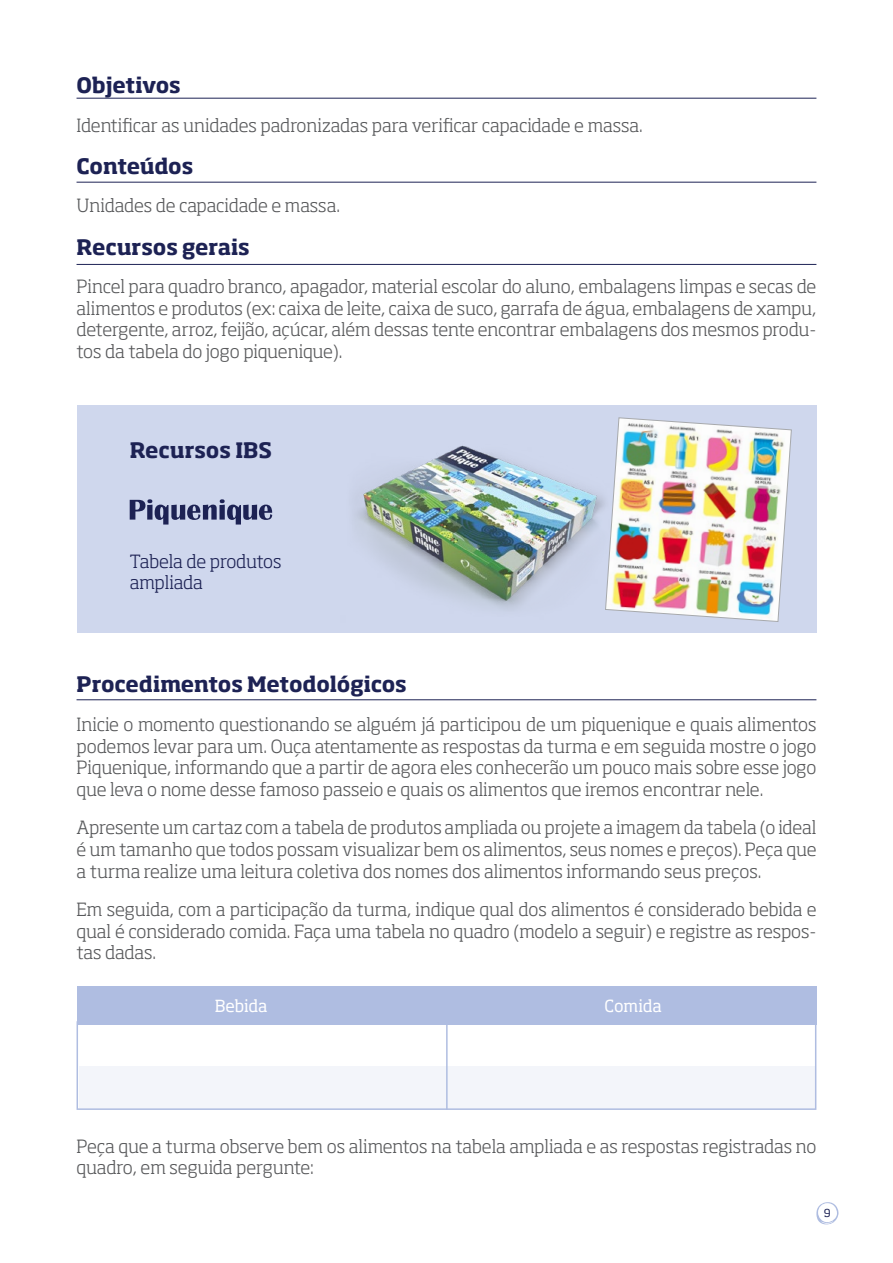
<style>
.page{position:relative;width:893px;height:1263px;background:#fff}
.page>*{position:absolute;margin:0;border:0;box-sizing:border-box;transform-origin:0 0}
.t1{font:700 21px "Soho Std";letter-spacing:-.005em;color:#1d2254}
.t2{font:300 18px/21.6px "Soho Std";letter-spacing:-.005em;color:#58595b;text-align:justify}
.t3{font:300 18px/21.6px "Soho Std";letter-spacing:-.01em;color:#1d2254}
.t4{font:16.5px "Soho Std";letter-spacing:-.015em;color:#fff}
.t5{font:10.95px "Soho Std";color:#1d2254}
</style>
<div class="page">
<svg style="left:816px;top:1202px;width:23px;height:23px"></svg>
<hr style="left:77px;top:98px;width:739px;height:1px;background:#1d2254">
<hr style="left:77px;top:182px;width:739px;height:1px;background:#1d2254">
<hr style="left:77px;top:264px;width:739px;height:1px;background:#1d2254">
<hr style="left:77px;top:699px;width:739px;height:1px;background:#1d2254">
<div style="left:77px;top:405px;width:739px;height:227px;background:#cfd7ed"></div>
<svg style="left:130px;top:499px;width:142px;height:25px"></svg>
<img style="left:354px;top:445px;width:251px;height:165px">
<img style="left:605px;top:417px;width:187px;height:205px">
<div style="left:79px;top:1066px;width:737px;height:43px;background:#f3f5fa"></div>
<div style="left:77px;top:986px;width:739px;height:39px;background:#afbde1"></div>
<hr style="left:446px;top:1021px;width:2px;height:89px;background:#afbde1">
<p class="t1" style="left:77px;top:72px;width:106px">Objetivos</p>
<p class="t2" style="left:77px;top:114px;width:568px">Identificar as unidades padronizadas para verificar capacidade e massa.</p>
<p class="t1" style="left:77px;top:152px;width:118px">Conteúdos</p>
<p class="t2" style="left:77px;top:195px;width:265px">Unidades de capacidade e massa.</p>
<p class="t1" style="left:77px;top:233px;width:175px">Recursos gerais</p>
<p class="t2" style="left:77px;top:275px;width:741px">Pincel para quadro branco, apagador, material escolar do aluno, embalagens limpas e secas de alimentos e produtos (ex: caixa de leite, caixa de suco, garrafa de água, embalagens de xampu, detergente, arroz, feijão, açúcar, além dessas tente encontrar embalagens dos mesmos produ&shy;tos da tabela do jogo piquenique).</p>
<p class="t1" style="left:130px;top:437px;width:144px">Recursos IBS</p>
<p class="t3" style="left:130px;top:550px;width:153px">Tabela de produtos ampliada</p>
<p class="t1" style="left:77px;top:671px;width:332px">Procedimentos Metodológicos</p>
<p class="t2" style="left:77px;top:713px;width:741px">Inicie o momento questionando se alguém já participou de um piquenique e quais alimentos podemos levar para um. Ouça atentamente as respostas da turma e em seguida mostre o jogo Piquenique, informando que a partir de agora eles conhecerão um pouco mais sobre esse jogo que leva o nome desse famoso passeio e quais os alimentos que iremos encontrar nele.</p>
<p class="t2" style="left:77px;top:817px;width:741px">Apresente um cartaz com a tabela de produtos ampliada ou projete a imagem da tabela (o ideal é um tamanho que todos possam visualizar bem os alimentos, seus nomes e preços). Peça que a turma realize uma leitura coletiva dos nomes dos alimentos informando seus preços.</p>
<p class="t2" style="left:77px;top:898px;width:741px">Em seguida, com a participação da turma, indique qual dos alimentos é considerado bebida e qual é considerado comida. Faça uma tabela no quadro (modelo a seguir) e registre as respos&shy;tas dadas.</p>
<p class="t4" style="left:215px;top:995px;width:54px">Bebida</p>
<p class="t4" style="left:605px;top:995px;width:59px">Comida</p>
<p class="t2" style="left:77px;top:1135px;width:741px">Peça que a turma observe bem os alimentos na tabela ampliada e as respostas registradas no quadro, em seguida pergunte:</p>
<p class="t5" style="left:824px;top:1206px;width:8px">9</p>
</div>
